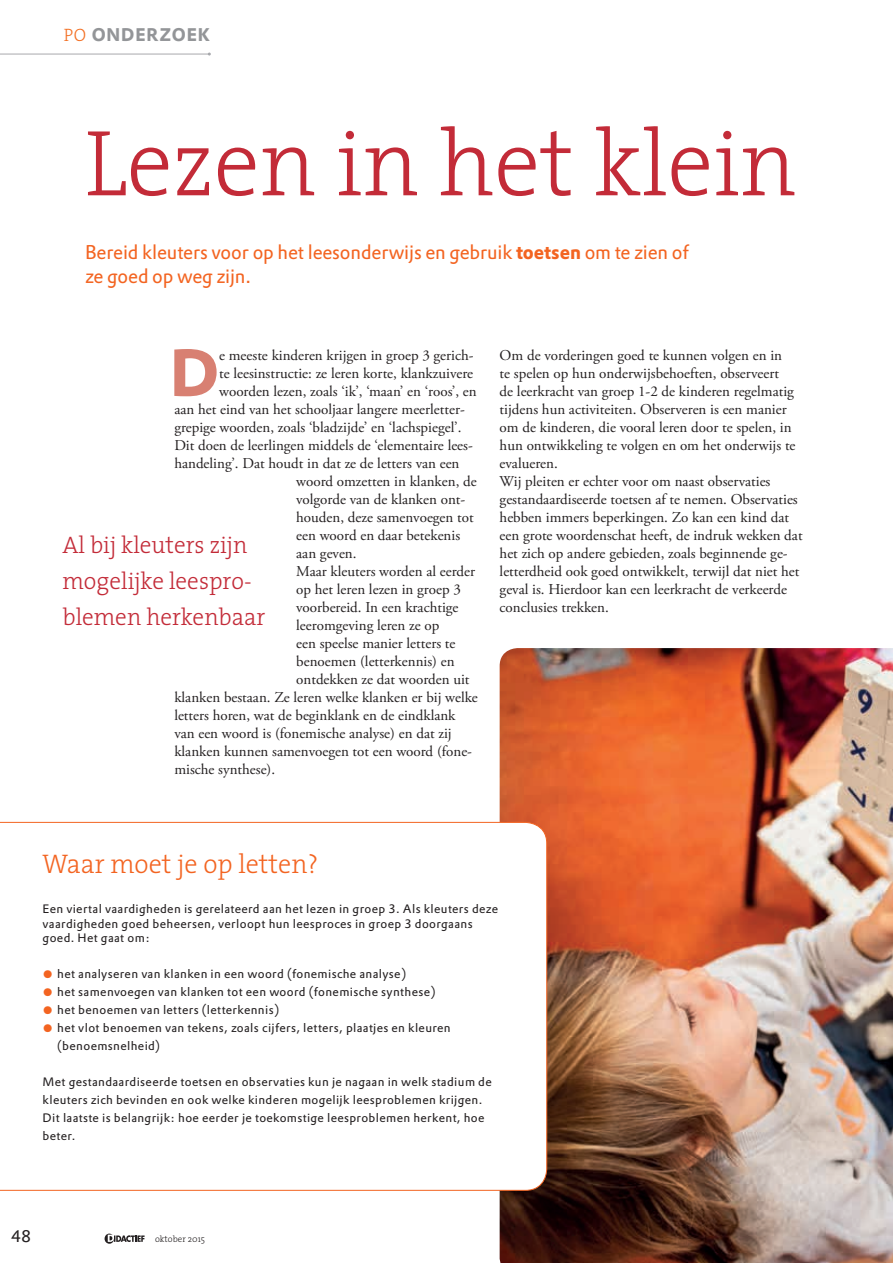
<style>
.page{position:relative;width:893px;height:1263px;background:#fff}
.page>*{position:absolute;margin:0;border:0;box-sizing:border-box;transform-origin:0 0}
.t1{font:300 94.5px "The Serif";color:#c32b38}
.t2{font:65.4px "DTL Prokyon ST Bold";color:#d88072}
.t3{font:300 27px "The Serif";color:#f36421}
.t4{font:300 24px/36px "The Serif";color:#c32b38}
.t5{font:19.5px/24px "DTL Prokyon T";letter-spacing:-.005em;color:#f36421}
.t6{font:18px "DTL Prokyon ST Bold";letter-spacing:.05em;color:#939598}
.t7{font:16.5px "DTL Prokyon T";color:#231f20}
.t8{font:15px/18px "Adobe Garamond Pro";color:#231f20}
.t9{font:12px/18px "DTL Prokyon T";letter-spacing:.03em;color:#231f20}
.t10{font:300 9px "The Serif";color:#231f20}
.s1{font-family:"The Serif";font-weight:300;color:#f36e21}
.s2{font-family:"DTL Prokyon ST Bold"}
.s3{font-family:"Myriad Pro";font-size:37.5px;color:#f36421}
</style>
<div class="page">
<svg style="left:105px;top:1233px;width:40px;height:11px"></svg>
<img style="left:500px;top:648px;width:393px;height:615px">
<hr style="left:0;top:54px;width:209px;height:1px;background:#a8a9ad">
<svg style="left:0;top:822px;width:547px;height:369px"></svg>
<p class="t6" style="left:64px;top:23px;width:148px"><span class="s1">PO</span> ONDERZOEK</p>
<h1 class="t1" style="left:85px;top:85px;width:713px">Lezen in het klein</h1>
<h3 class="t5" style="left:85px;top:240px;width:606px">Bereid kleuters voor op het leesonderwijs en gebruik <span class="s2">toetsen</span> om te zien of ze goed op weg zijn.</h3>
<h2 class="t2" style="left:170px;top:329px;width:51px">D</h2>
<p class="t8" style="left:219px;top:347px;width:256px">e meeste kinderen krijgen in groep 3 gerich-</p>
<p class="t8" style="left:219px;top:365px;width:255px">te leesinstructie: ze leren korte, klankzuivere</p>
<p class="t8" style="left:219px;top:383px;width:259px">woorden lezen, zoals ‘ik’, ‘maan’ en ‘roos’, en</p>
<p class="t8" style="left:174px;top:401px;width:292px">aan het eind van het schooljaar langere meerletter-</p>
<p class="t8" style="left:174px;top:419px;width:289px">grepige woorden, zoals ‘bladzijde’ en ‘lachspiegel’.</p>
<p class="t8" style="left:174px;top:437px;width:300px">Dit doen de leerlingen middels de ‘elementaire lees-</p>
<p class="t8" style="left:174px;top:455px;width:287px">handeling’. Dat houdt in dat ze de letters van een</p>
<p class="t8" style="left:296px;top:473px;width:182px">woord omzetten in klanken, de</p>
<p class="t8" style="left:296px;top:491px;width:171px">volgorde van de klanken ont-</p>
<p class="t8" style="left:296px;top:509px;width:179px">houden, deze samenvoegen tot</p>
<p class="t8" style="left:296px;top:527px;width:165px">een woord en daar betekenis</p>
<p class="t8" style="left:296px;top:545px;width:62px">aan geven.</p>
<p class="t8" style="left:296px;top:563px;width:180px">Maar kleuters worden al eerder</p>
<p class="t8" style="left:296px;top:581px;width:166px">op het leren lezen in groep 3</p>
<p class="t8" style="left:296px;top:599px;width:164px">voorbereid. In een krachtige</p>
<p class="t8" style="left:296px;top:617px;width:145px">leeromgeving leren ze op</p>
<p class="t8" style="left:296px;top:635px;width:161px">een speelse manier letters te</p>
<p class="t8" style="left:296px;top:653px;width:160px">benoemen (letterkennis) en</p>
<p class="t8" style="left:296px;top:671px;width:175px">ontdekken ze dat woorden uit</p>
<p class="t8" style="left:174px;top:689px;width:305px">klanken bestaan. Ze leren welke klanken er bij welke</p>
<p class="t8" style="left:174px;top:707px;width:283px">letters horen, wat de beginklank en de eindklank</p>
<p class="t8" style="left:174px;top:725px;width:279px">van een woord is (fonemische analyse) en dat zij</p>
<p class="t8" style="left:174px;top:743px;width:299px">klanken kunnen samenvoegen tot een woord (fone-</p>
<p class="t8" style="left:174px;top:761px;width:102px">mische synthese).</p>
<h3 class="t4" style="left:62px;top:526px;width:204px">Al bij kleuters zijn mogelijke leespro&shy;blemen herkenbaar</h3>
<p class="t8" style="left:500px;top:347px;width:304px">Om de vorderingen goed te kunnen volgen en in<br>te spelen op hun onderwijsbehoeften, observeert<br>de leerkracht van groep 1-2 de kinderen regelmatig tijdens hun activiteiten. Observeren is een manier om de kinderen, die vooral leren door te spelen, in hun ontwikkeling te volgen en om het onderwijs te evalueren.<br>Wij pleiten er echter voor om naast observaties gestandaardiseerde toetsen af te nemen. Observaties hebben immers beperkingen. Zo kan een kind dat een grote woordenschat heeft, de indruk wekken dat het zich op andere gebieden, zoals beginnende ge&shy;letterdheid ook goed ontwikkelt, terwijl dat niet het geval is. Hierdoor kan een leerkracht de verkeerde conclusies trekken.</p>
<h3 class="t3" style="left:43px;top:842px;width:277px">Waar moet je op letten?</h3>
<p class="t9" style="left:43px;top:902px;width:457px;line-height:14.4px">Een viertal vaardigheden is gerelateerd aan het lezen in groep 3. Als kleuters deze vaardigheden goed beheersen, verloopt hun leesproces in groep 3 doorgaans goed. Het gaat om:</p>
<p class="t9" style="left:43px;top:965px;width:365px"><span class="s3">•</span> het analyseren van klanken in een woord (fonemische analyse)</p>
<p class="t9" style="left:43px;top:983px;width:395px"><span class="s3">•</span> het samenvoegen van klanken tot een woord (fonemische synthese)</p>
<p class="t9" style="left:43px;top:1001px;width:238px"><span class="s3">•</span> het benoemen van letters (letterkennis)</p>
<p class="t9" style="left:57px;top:1019px;width:395px;text-indent:-15px"><span class="s3">•</span> het vlot benoemen van tekens, zoals cijfers, letters, plaatjes en kleuren (benoemsnelheid)</p>
<p class="t9" style="left:43px;top:1073px;width:451px">Met gestandaardiseerde toetsen en observaties kun je nagaan in welk stadium de kleuters zich bevinden en ook welke kinderen mogelijk leesproblemen krijgen.<br>Dit laatste is belangrijk: hoe eerder je toekomstige leesproblemen herkent, hoe beter.</p>
<p class="t7" style="left:11px;top:1225px;width:21px">48</p>
<p class="t10" style="left:155px;top:1232px;width:52px">oktober 2015</p>
</div>
